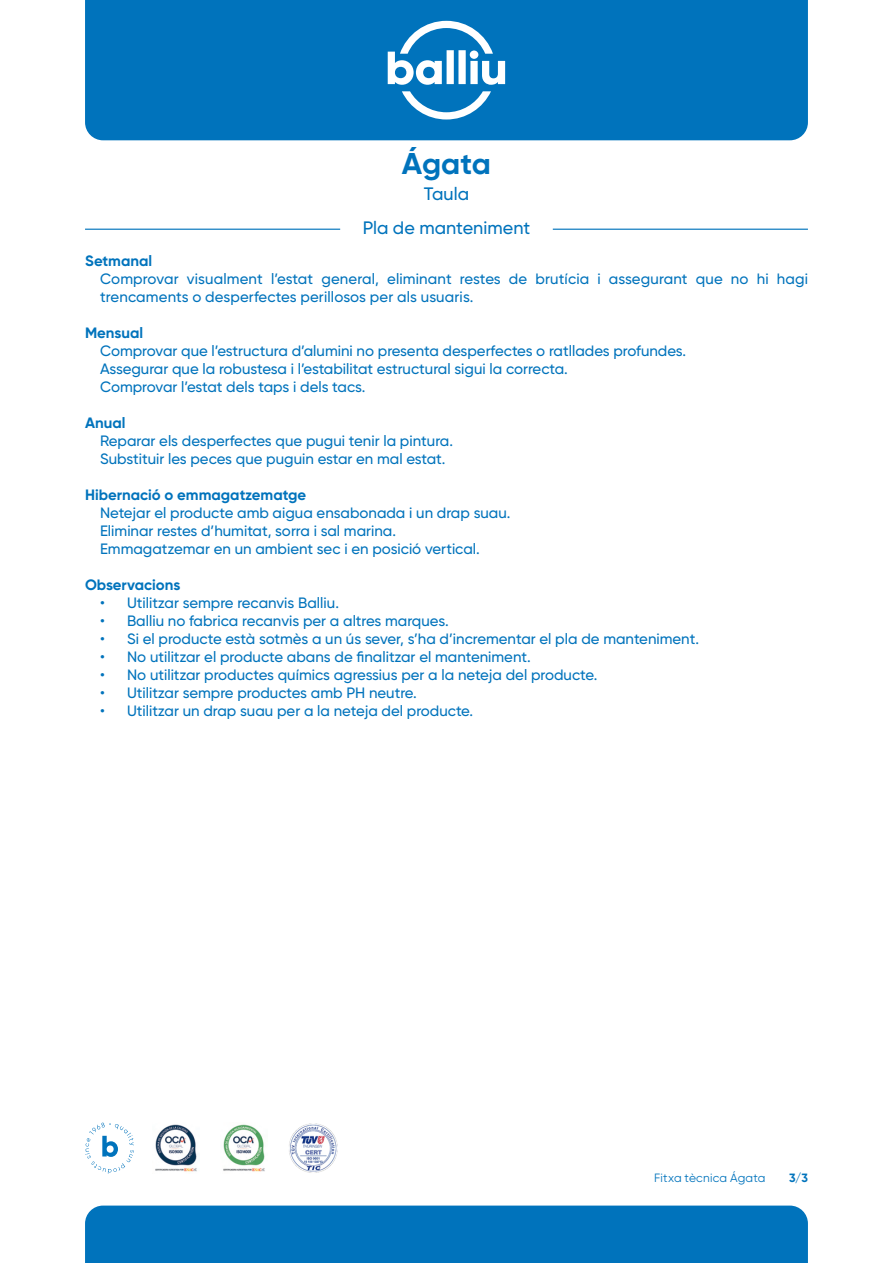
<style>
.page{position:relative;width:893px;height:1263px;background:#fff}
.page>*{position:absolute;margin:0;border:0;box-sizing:border-box;transform-origin:0 0}
.t1{font:700 30px "Gilroy";letter-spacing:-.005em;color:#0073bc}
.t2{font:500 18px/33.6px "Gilroy";color:#0073bc;text-align:center}
.t3{font:500 15px/18px "Gilroy";color:#0073bc}
.t4{font:700 15px "Gilroy";color:#0073bc}
.t5{font:12px "Gilroy";letter-spacing:.015em;color:#0073bc}
.t6{font:700 12px "Gilroy";color:#0073bc}
</style>
<div class="page">
<img style="left:289px;top:1123px;width:49px;height:50px">
<div style="left:85px;top:0;width:723px;height:140px;background:#0073bc"></div>
<svg style="left:388px;top:21px;width:117px;height:98px"></svg>
<div style="left:85px;top:1205px;width:723px;height:58px;background:#0073bc"></div>
<svg style="left:85px;top:1122px;width:49px;height:52px"></svg>
<img style="left:223px;top:1124px;width:42px;height:48px">
<img style="left:155px;top:1124px;width:42px;height:48px">
<hr style="left:553px;top:229px;width:255px;height:1px;background:#0073bc">
<hr style="left:85px;top:229px;width:255px;height:1px;background:#0073bc">
<h1 class="t1" style="left:402px;top:145px;width:91px">Ágata</h1>
<p class="t2" style="left:363px;top:177px;width:169px">Taula<br>Pla de manteniment</p>
<p class="t4" style="left:85px;top:251px;width:69px">Setmanal</p>
<p class="t3" style="left:100px;top:269px;width:709px">Comprovar visualment l’estat general, eliminant restes de brutícia i assegurant que no hi hagi trencaments o desperfectes perillosos per als usuaris.</p>
<p class="t4" style="left:85px;top:323px;width:60px">Mensual</p>
<p class="t3" style="left:100px;top:341px;width:588px">Comprovar que l’estructura d’alumini no presenta desperfectes o ratllades profundes.<br>Assegurar que la robustesa i l’estabilitat estructural sigui la correcta.<br>Comprovar l’estat dels taps i dels tacs.</p>
<p class="t4" style="left:85px;top:413px;width:42px">Anual</p>
<p class="t3" style="left:100px;top:431px;width:354px">Reparar els desperfectes que pugui tenir la pintura.<br>Substituir les peces que puguin estar en mal estat.</p>
<p class="t4" style="left:85px;top:485px;width:223px">Hibernació o emmagatzematge</p>
<p class="t3" style="left:100px;top:503px;width:412px">Netejar el producte amb aigua ensabonada i un drap suau.<br>Eliminar restes d’humitat, sorra i sal marina.<br>Emmagatzemar en un ambient sec i en posició vertical.</p>
<p class="t4" style="left:85px;top:575px;width:97px">Observacions</p>
<p class="t3" style="left:100px;top:593px;width:240px">• Utilitzar sempre recanvis Balliu.</p>
<p class="t3" style="left:100px;top:611px;width:350px">• Balliu no fabrica recanvis per a altres marques.</p>
<p class="t3" style="left:100px;top:629px;width:600px">• Si el producte està sotmès a un ús sever, s’ha d’incrementar el pla de manteniment.</p>
<p class="t3" style="left:100px;top:647px;width:432px">• No utilitzar el producte abans de finalitzar el manteniment.</p>
<p class="t3" style="left:100px;top:665px;width:499px">• No utilitzar productes químics agressius per a la neteja del producte.</p>
<p class="t3" style="left:100px;top:683px;width:318px">• Utilitzar sempre productes amb PH neutre.</p>
<p class="t3" style="left:100px;top:701px;width:375px">• Utilitzar un drap suau per a la neteja del producte.</p>
<p class="t5" style="left:654px;top:1170px;width:113px">Fitxa tècnica Ágata</p>
<p class="t6" style="left:789px;top:1170px;width:20px">3/3</p>
</div>
